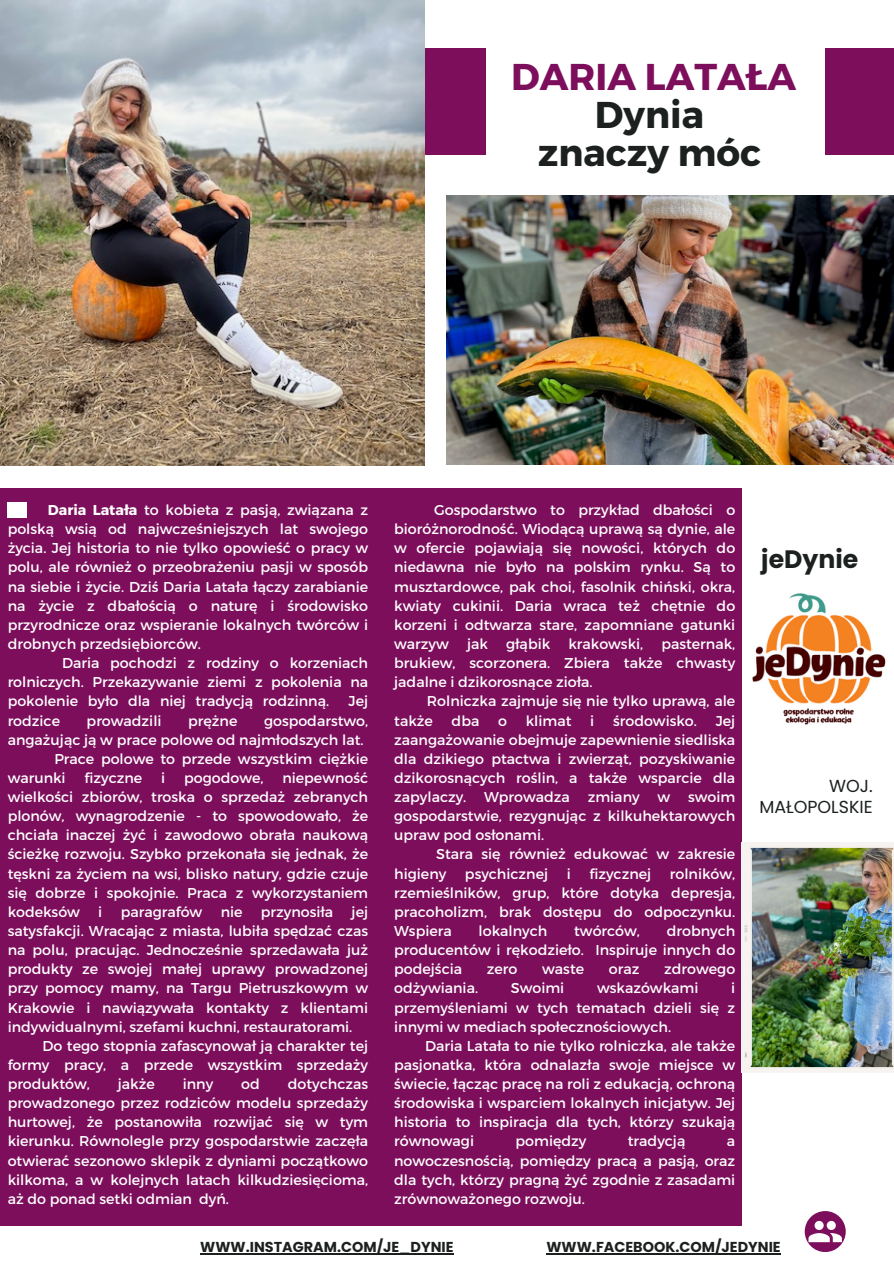
<style>
.page{position:relative;width:894px;height:1264px;background:#fff}
.page>*{position:absolute;margin:0;border:0;box-sizing:border-box;transform-origin:0 0}
.t1{font:700 37.2px/38.2px "Montserrat";color:#1c2120;text-align:center}
.t2{font:700 37.2px "Montserrat";color:#7d0e5c}
.t3{font:700 25.2px "Poppins";color:#1c2120}
.t4{font:17.4px/20.2px "Poppins";color:#1c2120;text-align:right}
.t5{font:700 14.4px "Poppins";color:#1c2120}
.t6{font:14.25px/19.2px "Montserrat";color:#fff;text-align:justify}
.s1{font-weight:700}
</style>
<div class="page">
<div style="left:825px;top:48px;width:68px;height:107px;background:#7d0e5c"></div>
<svg style="left:804px;top:1210px;width:41px;height:41px"></svg>
<svg style="left:808px;top:1220px;width:33px;height:22px"></svg>
<div style="left:0;top:488px;width:741px;height:737px;background:#7d0e5c"></div>
<div style="left:8px;top:502px;width:19px;height:15px;background:#fff"></div>
<img style="left:741px;top:842px;width:152px;height:229px">
<img style="left:446px;top:196px;width:447px;height:269px">
<div style="left:424px;top:48px;width:61px;height:107px;background:#7d0e5c"></div>
<img style="left:0;top:0;width:424px;height:465px">
<img style="left:752px;top:593px;width:134px;height:132px">
<hr style="left:546px;top:1252px;width:234px;height:2px;background:#1c2120">
<hr style="left:200px;top:1252px;width:253px;height:2px;background:#1c2120">
<h1 class="t2" style="left:511px;top:52px;width:286px">DARIA LATAŁA</h1>
<h1 class="t1" style="left:537px;top:94px;width:225px">Dynia znaczy móc</h1>
<p class="t6" style="left:8px;top:499px;width:362px;text-indent:40px"><span class="s1">Daria Latała</span> to kobieta z pasją, związana z polską wsią od najwcześniejszych lat swojego życia. Jej historia to nie tylko opowieść o pracy w polu, ale również o przeobrażeniu pasji w sposób na siebie i życie. Dziś Daria Latała łączy zarabianie na życie z dbałością o naturę i środowisko przyrodnicze oraz wspieranie lokalnych twórców i drobnych przedsiębiorców.</p>
<p class="t6" style="left:8px;top:652px;width:362px;text-indent:54px">Daria pochodzi z rodziny o korzeniach rolniczych. Przekazywanie ziemi z pokolenia na pokolenie było dla niej tradycją rodzinną.</p>
<p class="t6" style="left:394px;top:499px;width:342px;text-indent:40px">Gospodarstwo to przykład dbałości o bioróżnorodność. Wiodącą uprawą są dynie, ale w ofercie pojawiają się nowości, których do niedawna nie było na polskim rynku. Są to musztardowce, pak choi, fasolnik chiński, okra, kwiaty cukinii. Daria wraca też chętnie do korzeni i odtwarza stare, zapomniane gatunki warzyw</p>
<h2 class="t3" style="left:761px;top:542px;width:98px">jeDynie</h2>
<p class="t6" style="left:467px;top:633px;width:22px">jak</p>
<p class="t6" style="left:506px;top:633px;width:46px">głąbik</p>
<p class="t6" style="left:568px;top:633px;width:76px">krakowski,</p>
<p class="t6" style="left:394px;top:633px;width:342px;text-indent:267px">pasternak, brukiew, scorzonera. Zbiera także chwasty jadalne i dzikorosnące zioła.</p>
<p class="t6" style="left:394px;top:691px;width:342px;text-indent:33px">Rolniczka zajmuje się nie tylko uprawą, ale także</p>
<p class="t6" style="left:348px;top:691px;width:21px">Jej</p>
<p class="t6" style="left:451px;top:710px;width:29px">dba</p>
<p class="t6" style="left:498px;top:710px;width:10px">o</p>
<p class="t6" style="left:525px;top:710px;width:47px">klimat</p>
<p class="t6" style="left:590px;top:710px;width:6px">i</p>
<p class="t6" style="left:613px;top:710px;width:85px">środowisko.</p>
<p class="t6" style="left:8px;top:710px;width:54px">rodzice</p>
<p class="t6" style="left:87px;top:710px;width:76px">prowadzili</p>
<p class="t6" style="left:188px;top:710px;width:51px">prężne</p>
<p class="t6" style="left:264px;top:710px;width:106px">gospodarstwo,</p>
<p class="t6" style="left:8px;top:729px;width:357px">angażując ją w prace polowe od najmłodszych lat.</p>
<p class="t6" style="left:54px;top:748px;width:315px">Prace polowe to przede wszystkim ciężkie</p>
<p class="t6" style="left:8px;top:767px;width:59px">warunki</p>
<p class="t6" style="left:85px;top:767px;width:59px">fizyczne</p>
<p class="t6" style="left:161px;top:767px;width:6px">i</p>
<p class="t6" style="left:184px;top:767px;width:81px">pogodowe,</p>
<p class="t6" style="left:394px;top:710px;width:342px;text-indent:321px">Jej zaangażowanie obejmuje zapewnienie siedliska dla dzikiego ptactwa i zwierząt, pozyskiwanie dzikorosnących roślin, a także wsparcie dla zapylaczy. Wprowadza zmiany w swoim gospodarstwie, rezygnując z kilkuhektarowych upraw pod osłonami.</p>
<p class="t6" style="left:394px;top:844px;width:342px;text-indent:42px">Stara się również edukować w zakresie higieny</p>
<p class="t6" style="left:8px;top:767px;width:362px;text-indent:275px">niepewność wielkości zbiorów, troska o sprzedaż zebranych plonów, wynagrodzenie - to spowodowało, że chciała inaczej żyć i zawodowo obrała naukową ścieżkę rozwoju. Szybko przekonała się jednak, że tęskni za życiem na wsi, blisko natury, gdzie czuje się dobrze i spokojnie. Praca z wykorzystaniem kodeksów</p>
<p class="t4" style="left:759px;top:776px;width:115px">WOJ.<br>MAŁOPOLSKIE</p>
<p class="t6" style="left:394px;top:863px;width:342px;text-indent:275px">rolników, rzemieślników, grup, które dotyka depresja, pracoholizm, brak dostępu do odpoczynku.<br>Wspiera</p>
<p class="t6" style="left:465px;top:863px;width:85px">psychicznej</p>
<p class="t6" style="left:566px;top:863px;width:6px">i</p>
<p class="t6" style="left:589px;top:863px;width:63px">fizycznej</p>
<p class="t6" style="left:98px;top:901px;width:6px">i</p>
<p class="t6" style="left:121px;top:901px;width:83px">paragrafów</p>
<p class="t6" style="left:220px;top:901px;width:23px">nie</p>
<p class="t6" style="left:261px;top:901px;width:74px">przynosiła</p>
<p class="t6" style="left:8px;top:901px;width:362px;text-indent:344px">jej satysfakcji. Wracając z miasta, lubiła spędzać czas na polu, pracując. Jednocześnie sprzedawała już produkty ze swojej małej uprawy prowadzonej przy pomocy mamy, na Targu Pietruszkowym w Krakowie i nawiązywała kontakty z klientami indywidualnymi, szefami kuchni, restauratorami.</p>
<p class="t6" style="left:8px;top:1035px;width:362px;text-indent:35px">Do tego stopnia zafascynował ją charakter tej formy pracy, a przede wszystkim sprzedaży produktów,</p>
<p class="t6" style="left:478px;top:920px;width:70px">lokalnych</p>
<p class="t6" style="left:574px;top:920px;width:67px">twórców,</p>
<p class="t6" style="left:394px;top:920px;width:342px;text-indent:272px">drobnych producentów i rękodzieło. Inspiruje innych do podejścia</p>
<p class="t6" style="left:486px;top:958px;width:32px">zero</p>
<p class="t6" style="left:542px;top:958px;width:43px">waste</p>
<p class="t6" style="left:608px;top:958px;width:32px">oraz</p>
<p class="t6" style="left:664px;top:958px;width:72px">zdrowego</p>
<p class="t6" style="left:394px;top:978px;width:85px">odżywiania.</p>
<p class="t6" style="left:510px;top:978px;width:55px">Swoimi</p>
<p class="t6" style="left:597px;top:978px;width:103px">wskazówkami</p>
<p class="t6" style="left:394px;top:978px;width:342px;text-indent:337px">i przemyśleniami w tych tematach dzieli się z innymi w mediach społecznościowych.</p>
<p class="t6" style="left:394px;top:1035px;width:342px;text-indent:31px">Daria Latała to nie tylko rolniczka, ale także pasjonatka, która odnalazła swoje miejsce w świecie, łącząc pracę na roli z edukacją, ochroną środowiska i wsparciem lokalnych inicjatyw. Jej historia to inspiracja dla tych, którzy szukają równowagi</p>
<p class="t6" style="left:118px;top:1073px;width:38px">jakże</p>
<p class="t6" style="left:183px;top:1073px;width:32px">inny</p>
<p class="t6" style="left:241px;top:1073px;width:20px">od</p>
<p class="t6" style="left:8px;top:1073px;width:362px;text-indent:280px">dotychczas prowadzonego przez rodziców modelu sprzedaży hurtowej, że postanowiła rozwijać się w tym kierunku. Równolegle przy gospodarstwie zaczęła otwierać sezonowo sklepik z dyniami początkowo kilkoma, a w kolejnych latach kilkudziesięcioma, aż do ponad setki odmian dyń.</p>
<p class="t6" style="left:515px;top:1131px;width:72px">pomiędzy</p>
<p class="t6" style="left:627px;top:1131px;width:59px">tradycją</p>
<p class="t6" style="left:394px;top:1131px;width:342px;text-indent:332px">a nowoczesnością, pomiędzy pracą a pasją, oraz dla tych, którzy pragną żyć zgodnie z zasadami zrównoważonego rozwoju.</p>
<p class="t5" style="left:200px;top:1236px;width:255px">WWW.INSTAGRAM.COM/JE_DYNIE</p>
<p class="t5" style="left:546px;top:1236px;width:236px">WWW.FACEBOOK.COM/JEDYNIE</p>
</div>
